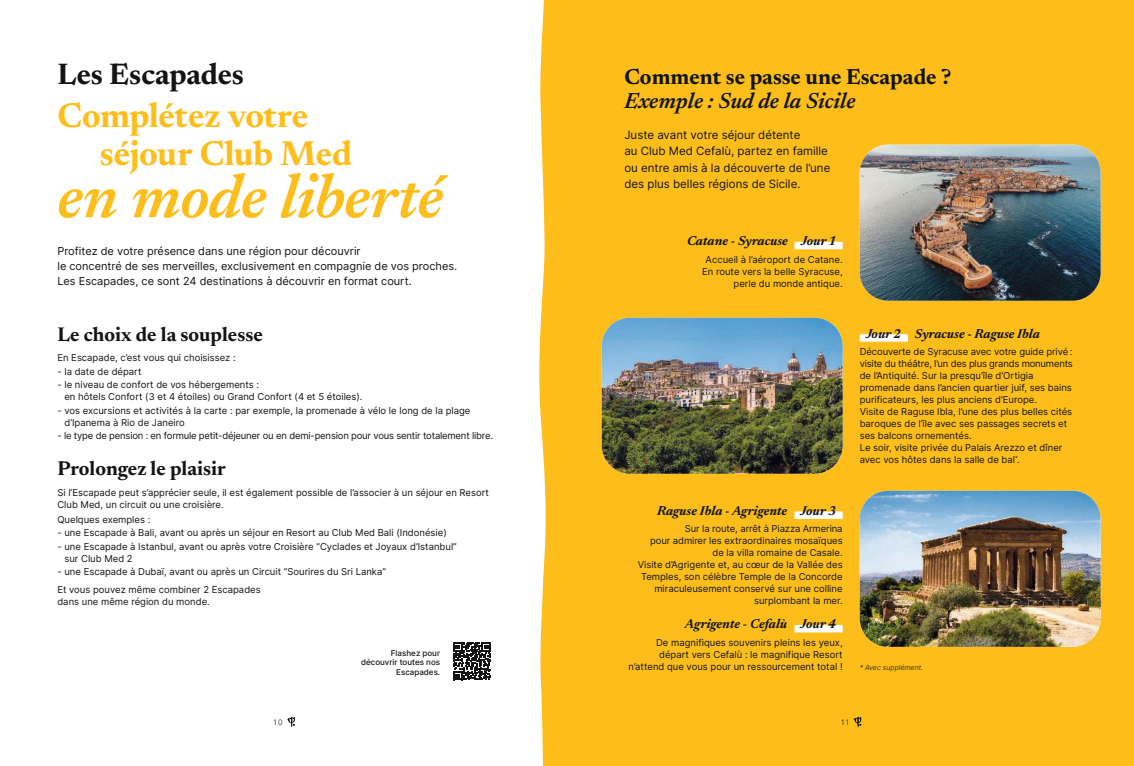
<style>
.page{position:relative;width:1134px;height:766px;background:#fff}
.page>*{position:absolute;margin:0;border:0;box-sizing:border-box;transform-origin:0 0}
.t1{font:italic 600 62px "Newsreader 24 pt";letter-spacing:-.01em;color:#fdbe1b}
.t2{font:700 35px/37.8px "Newsreader 24 pt";letter-spacing:-.015em;color:#fdbe1b}
.t3{font:700 30px "Newsreader 24 pt";color:#131413}
.t4{font:700 22px/24px "Newsreader 24 pt";color:#131413}
.t5{font:700 20px "Newsreader 24 pt";color:#131413}
.t6{font:italic 700 13px "Newsreader 24 pt";color:#131413}
.t7{font:11.5px/16.5px "Inter";color:#131413}
.t8{font:11px/15px "Inter";color:#131413}
.t9{font:9.5px/12px "Inter";color:#131413}
.t10{font:9.5px "Inter";letter-spacing:-.02em;color:#131413}
.t11{font:500 8px/9.5px "Inter";color:#131413;text-align:right}
.t12{font:300 7.5px "Inter";color:#131413}
.t13{font:7px "Inter";color:#131413}
.s1{font-weight:600;font-style:italic}
</style>
<div class="page">
<svg style="left:287px;top:716px;width:8px;height:11px"></svg>
<svg style="left:453px;top:642px;width:38px;height:37px"></svg>
<div style="left:568px;top:0;width:566px;height:765px;background:#fdbe1b"></div>
<svg style="left:854px;top:716px;width:7px;height:11px"></svg>
<img style="left:860px;top:145px;width:241px;height:155px">
<svg style="left:794px;top:241px;width:49px;height:8px"></svg>
<img style="left:860px;top:490px;width:241px;height:156px">
<svg style="left:794px;top:511px;width:49px;height:8px"></svg>
<svg style="left:794px;top:624px;width:49px;height:8px"></svg>
<img style="left:602px;top:317px;width:241px;height:156px">
<svg style="left:860px;top:333px;width:48px;height:8px"></svg>
<svg style="left:539px;top:0;width:34px;height:766px"></svg>
<p class="t3" style="left:57px;top:52px;width:188px">Les Escapades</p>
<p class="t2" style="left:100px;top:95px;width:254px;text-indent:-43px">Complétez votre séjour Club Med</p>
<p class="t1" style="left:57px;top:152px;width:387px">en mode liberté</p>
<p class="t8" style="left:57px;top:243px;width:401px">Profitez de votre présence dans une région pour découvrir<br>le concentré de ses merveilles, exclusivement en compagnie de vos proches.<br>Les Escapades, ce sont 24 destinations à découvrir en format court.</p>
<p class="t5" style="left:57px;top:320px;width:207px">Le choix de la souplesse</p>
<p class="t9" style="left:57px;top:352px;width:180px">En Escapade, c’est vous qui choisissez :</p>
<p class="t9" style="left:57px;top:365px;width:86px">- la date de départ</p>
<p class="t9" style="left:64px;top:378px;width:300px;text-indent:-7px">- le niveau de confort de vos hébergements :<br>en hôtels Confort (3 et 4 étoiles) ou Grand Confort (4 et 5 étoiles).</p>
<p class="t9" style="left:64px;top:404px;width:407px;text-indent:-7px">- vos excursions et activités à la carte : par exemple, la promenade à vélo le long de la plage d’Ipanema à Rio de Janeiro</p>
<p class="t10" style="left:57px;top:428px;width:437px">- le type de pension : en formule petit-déjeuner ou en demi-pension pour vous sentir totalement libre.</p>
<p class="t5" style="left:57px;top:454px;width:170px">Prolongez le plaisir</p>
<p class="t9" style="left:57px;top:486px;width:433px">Si l’Escapade peut s’apprécier seule, il est également possible de l’associer à un séjour en Resort<br>Club Med, un circuit ou une croisière.</p>
<p class="t9" style="left:57px;top:513px;width:94px">Quelques exemples :</p>
<p class="t9" style="left:57px;top:526px;width:391px">- une Escapade à Bali, avant ou après un séjour en Resort au Club Med Bali (Indonésie)</p>
<p class="t9" style="left:64px;top:540px;width:394px;text-indent:-7px">- une Escapade à Istanbul, avant ou après votre Croisière “Cyclades et Joyaux d’Istanbul” sur Club Med 2</p>
<p class="t9" style="left:57px;top:562px;width:330px;line-height:17.7px">- une Escapade à Dubaï, avant ou après un Circuit “Sourires du Sri Lanka”<br>Et vous pouvez même combiner 2 Escapades</p>
<p class="t9" style="left:57px;top:595px;width:154px">dans une même région du monde.</p>
<p class="t12" style="left:273px;top:716px;width:11px">10</p>
<p class="t11" style="left:361px;top:647px;width:81px">Flashez pour découvrir toutes nos<br>Escapades.</p>
<p class="t4" style="left:624px;top:63px;width:329px">Comment se passe une Escapade ?<br><span class="s1">Exemple : Sud de la Sicile</span></p>
<p class="t7" style="left:624px;top:126px;width:207px">Juste avant votre séjour détente<br>au Club Med Cefalù, partez en famille ou entre amis à la découverte de l’une des plus belles régions de Sicile.</p>
<p class="t6" style="left:687px;top:231px;width:151px">Catane - Syracuse Jour 1</p>
<p class="t9" style="left:702px;top:253px;width:142px;text-align:right">Accueil à l’aéroport de Catane.<br>En route vers la belle Syracuse, perle du monde antique.</p>
<p class="t6" style="left:657px;top:501px;width:181px">Raguse Ibla - Agrigente Jour 3</p>
<p class="t9" style="left:638px;top:522px;width:206px;text-align:right">Sur la route, arrêt à Piazza Armerina<br>pour admirer les extraordinaires mosaïques de la villa romaine de Casale.<br>Visite d’Agrigente et, au cœur de la Vallée des Temples, son célèbre Temple de la Concorde miraculeusement conservé sur une colline surplombant la mer.</p>
<p class="t6" style="left:685px;top:614px;width:153px">Agrigente - Cefalù Jour 4</p>
<p class="t9" style="left:628px;top:636px;width:216px;text-align:right">De magnifiques souvenirs pleins les yeux, départ vers Cefalù : le magnifique Resort n’attend que vous pour un ressourcement total !</p>
<p class="t6" style="left:866px;top:324px;width:175px">Jour 2 Syracuse - Raguse Ibla</p>
<p class="t9" style="left:860px;top:345px;width:215px">Découverte de Syracuse avec votre guide privé : visite du théâtre, l’un des plus grands monuments de l’Antiquité. Sur la presqu’île d’Ortigia promenade dans l’ancien quartier juif, ses bains purificateurs, les plus anciens d’Europe.<br>Visite de Raguse Ibla, l’une des plus belles cités baroques de l’île avec ses passages secrets et ses balcons ornementés.<br>Le soir, visite privée du Palais Arezzo et dîner avec vos hôtes dans la salle de bal<sup>*</sup>.</p>
<p class="t13" style="left:860px;top:661px;width:65px">* Avec supplément.</p>
<p class="t12" style="left:841px;top:716px;width:10px">11</p>
</div>
